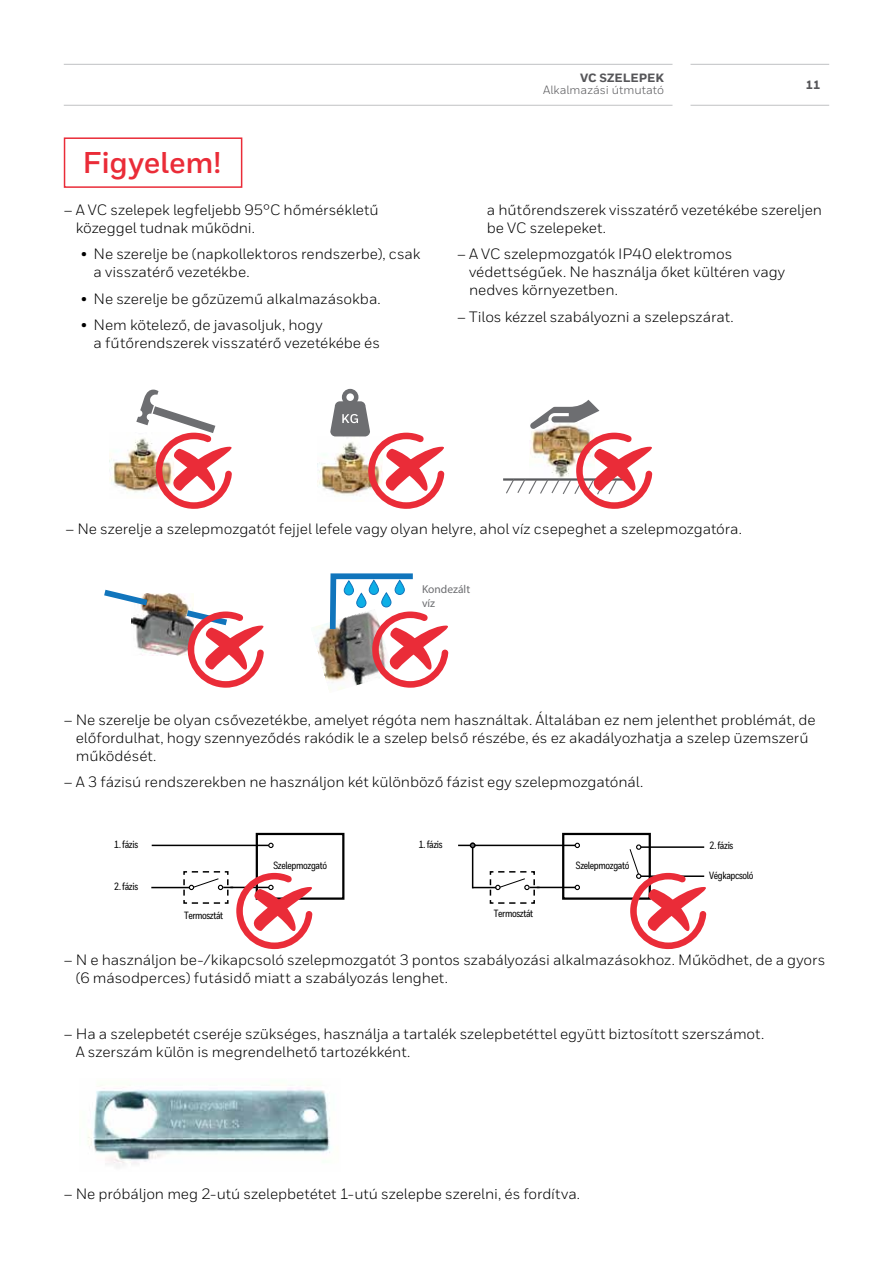
<style>
.page{position:relative;width:893px;height:1263px;background:#fff}
.page>*{position:absolute;margin:0;border:0;box-sizing:border-box;transform-origin:0 0}
.t1{font:700 30px "Honeywell Sans";letter-spacing:-.005em;color:#ea2c38}
.t2{font:15px/18px "Honeywell Sans";letter-spacing:-.005em;color:#000}
.t3{font:12px "Honeywell Sans";color:#565659}
.t4{font:800 12px "Honeywell Sans";color:#565659}
.t5{font:11.55px/13.8px "Myriad Pro";color:#6d6e71}
.t6{font:500 10.5px "Honeywell Cond";letter-spacing:-.035em;color:#000}
</style>
<div class="page">
<img style="left:315px;top:623px;width:29px;height:67px">
<div style="left:64px;top:137px;width:178px;height:51px;border:2px solid #ea2c38"></div>
<img style="left:87px;top:1088px;width:244px;height:79px">
<img style="left:109px;top:440px;width:27px;height:52px">
<img style="left:317px;top:454px;width:13px;height:36px">
<hr style="left:503px;top:478px;width:121px;height:3px;background:#58595b">
<img style="left:131px;top:594px;width:63px;height:61px">
<svg style="left:104px;top:589px;width:50px;height:20px"></svg>
<div style="left:256px;top:833px;width:88px;height:67px;border:2px solid #000"></div>
<hr style="left:152px;top:845px;width:117px;height:1px;background:#000">
<svg style="left:268px;top:843px;width:6px;height:5px"></svg>
<hr style="left:151px;top:887px;width:39px;height:1px;background:#000">
<div style="left:562px;top:833px;width:89px;height:67px;border:2px solid #000"></div>
<hr style="left:458px;top:845px;width:117px;height:1px;background:#000">
<hr style="left:537px;top:887px;width:38px;height:1px;background:#000">
<svg style="left:575px;top:885px;width:5px;height:5px"></svg>
<svg style="left:575px;top:843px;width:5px;height:5px"></svg>
<svg style="left:473px;top:870px;width:67px;height:34px"></svg>
<hr style="left:472px;top:845px;width:1px;height:43px;background:#000">
<svg style="left:470px;top:842px;width:5px;height:6px"></svg>
<svg style="left:136px;top:389px;width:96px;height:120px"></svg>
<svg style="left:330px;top:389px;width:115px;height:120px"></svg>
<svg style="left:505px;top:400px;width:148px;height:109px"></svg>
<svg style="left:181px;top:606px;width:83px;height:82px"></svg>
<svg style="left:327px;top:573px;width:122px;height:115px"></svg>
<svg style="left:183px;top:870px;width:147px;height:79px"></svg>
<svg style="left:629px;top:844px;width:78px;height:105px"></svg>
<hr style="left:690px;top:64px;width:139px;height:1px;background:#c7c8ca">
<hr style="left:690px;top:105px;width:139px;height:1px;background:#c7c8ca">
<hr style="left:64px;top:64px;width:608px;height:1px;background:#c7c8ca">
<hr style="left:64px;top:105px;width:608px;height:1px;background:#c7c8ca">
<h1 class="t1" style="left:83px;top:144px;width:140px">Figyelem!</h1>
<p class="t2" style="left:76px;top:200px;width:304px;text-indent:-12px">– A VC szelepek legfeljebb 95°C hőmérsékletű közeggel tudnak működni.</p>
<p class="t2" style="left:94px;top:245px;width:328px;text-indent:-13px">• Ne szerelje be (napkollektoros rendszerbe), csak a visszatérő vezetékbe.</p>
<p class="t2" style="left:81px;top:289px;width:301px">• Ne szerelje be gőzüzemű alkalmazásokba.</p>
<p class="t2" style="left:94px;top:316px;width:288px;text-indent:-13px">• Nem kötelező, de javasoljuk, hogy<br>a fűtőrendszerek visszatérő vezetékébe és</p>
<p class="t4" style="left:580px;top:71px;width:85px">VC SZELEPEK</p>
<p class="t3" style="left:543px;top:83px;width:122px">Alkalmazási útmutató</p>
<p class="t4" style="left:806px;top:78px;width:16px">11</p>
<p class="t2" style="left:487px;top:200px;width:337px">a hűtőrendszerek visszatérő vezetékébe szereljen be VC szelepeket.</p>
<p class="t2" style="left:469px;top:245px;width:317px;text-indent:-12px">– A VC szelepmozgatók IP40 elektromos védettségűek. Ne használja őket kültéren vagy nedves környezetben.</p>
<p class="t2" style="left:457px;top:307px;width:278px">– Tilos kézzel szabályozni a szelepszárat.</p>
<p class="t2" style="left:65px;top:519px;width:678px">– Ne szerelje a szelepmozgatót fejjel lefele vagy olyan helyre, ahol víz csepeghet a szelepmozgatóra.</p>
<p class="t5" style="left:422px;top:582px;width:50px">Kondezált víz</p>
<p class="t2" style="left:76px;top:711px;width:741px;text-indent:-12px">– Ne szerelje be olyan csővezetékbe, amelyet régóta nem használtak. Általában ez nem jelenthet problémát, de előfordulhat, hogy szennyeződés rakódik le a szelep belső részébe, és ez akadályozhatja a szelep üzemszerű működését.</p>
<p class="t2" style="left:64px;top:773px;width:581px">– A 3 fázisú rendszerekben ne használjon két különböző fázist egy szelepmozgatónál.</p>
<p class="t6" style="left:114px;top:837px;width:26px">1. fázis</p>
<p class="t6" style="left:114px;top:880px;width:26px">2. fázis</p>
<p class="t6" style="left:184px;top:909px;width:41px">Termosztát</p>
<p class="t6" style="left:273px;top:859px;width:55px">Szelepmozgató</p>
<p class="t6" style="left:418px;top:837px;width:26px">1. fázis</p>
<p class="t6" style="left:494px;top:907px;width:41px">Termosztát</p>
<p class="t6" style="left:576px;top:859px;width:55px">Szelepmozgató</p>
<p class="t6" style="left:709px;top:839px;width:26px">2. fázis</p>
<p class="t6" style="left:709px;top:869px;width:46px">Végkapcsoló</p>
<p class="t2" style="left:76px;top:951px;width:751px;text-indent:-12px">– N e használjon be-/kikapcsoló szelepmozgatót 3 pontos szabályozási alkalmazásokhoz. Működhet, de a gyors (6 másodperces) futásidő miatt a szabályozás lenghet.</p>
<p class="t2" style="left:76px;top:1024px;width:690px;text-indent:-12px">– Ha a szelepbetét cseréje szükséges, használja a tartalék szelepbetéttel együtt biztosított szerszámot.<br>A szerszám külön is megrendelhető tartozékként.</p>
<p class="t2" style="left:64px;top:1185px;width:518px">– Ne próbáljon meg 2-utú szelepbetétet 1-utú szelepbe szerelni, és fordítva.</p>
</div>
